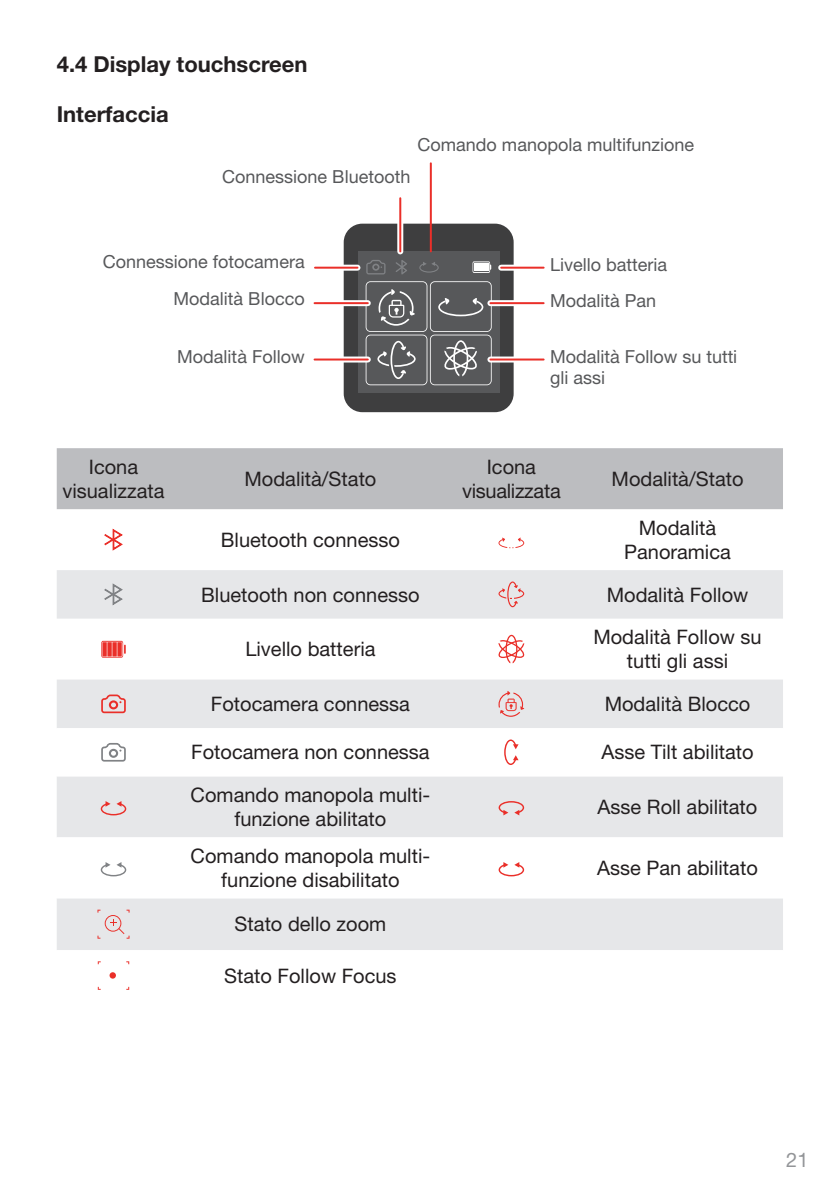
<style>
.page{position:relative;width:840px;height:1191px;background:#fff}
.page>*{position:absolute;margin:0;border:0;box-sizing:border-box;transform-origin:0 0}
.t1{font:700 22px "Helvetica Neue LT Pro";color:#231f20}
.t2{font:20px/24px "Helvetica Neue LT Pro";color:#231f20;text-align:center}
.t3{font:20px "Helvetica Neue LT Pro";color:#939598}
.t4{font:18px/36.2px "Helvetica Neue LT Pro";color:#57585a}
</style>
<div class="page">
<div style="left:343px;top:224px;width:170px;height:188px;background:#3e3e3f;border-radius:19px"></div>
<div style="left:357px;top:251px;width:142px;height:142px;background:#57585a"></div>
<svg style="left:419px;top:262px;width:19px;height:11px"></svg>
<svg style="left:472px;top:261px;width:19px;height:12px"></svg>
<svg style="left:365px;top:281px;width:126px;height:104px"></svg>
<svg style="left:366px;top:260px;width:19px;height:14px"></svg>
<svg style="left:396px;top:260px;width:11px;height:14px"></svg>
<svg style="left:397px;top:198px;width:6px;height:53px"></svg>
<hr style="left:399px;top:198px;width:2px;height:53px;background:#ea2f29">
<hr style="left:429px;top:163px;width:2px;height:88px;background:#ea2f29">
<svg style="left:490px;top:300px;width:53px;height:6px"></svg>
<hr style="left:490px;top:302px;width:53px;height:2px;background:#ea2f29">
<svg style="left:501px;top:265px;width:42px;height:6px"></svg>
<hr style="left:501px;top:267px;width:42px;height:2px;background:#ea2f29">
<svg style="left:315px;top:265px;width:42px;height:6px"></svg>
<hr style="left:315px;top:267px;width:42px;height:2px;background:#ea2f29">
<svg style="left:490px;top:356px;width:53px;height:6px"></svg>
<hr style="left:490px;top:358px;width:53px;height:2px;background:#ea2f29">
<svg style="left:314px;top:300px;width:53px;height:6px"></svg>
<hr style="left:314px;top:302px;width:53px;height:2px;background:#ea2f29">
<svg style="left:314px;top:356px;width:53px;height:6px"></svg>
<hr style="left:314px;top:358px;width:53px;height:2px;background:#ea2f29">
<div style="left:57px;top:448px;width:725px;height:61px;background:#bcbdc0"></div>
<svg style="left:57px;top:570px;width:725px;height:158px;fill:#e6e7e9"></svg>
<svg style="left:57px;top:744px;width:725px;height:246px"></svg>
<svg style="left:104px;top:528px;width:19px;height:22px"></svg>
<svg style="left:498px;top:537px;width:26px;height:11px"></svg>
<svg style="left:104px;top:583px;width:19px;height:22px"></svg>
<svg style="left:498px;top:581px;width:26px;height:26px"></svg>
<svg style="left:101px;top:641px;width:25px;height:16px"></svg>
<div style="left:102px;top:642px;width:5px;height:14px;background:#ea2f29"></div>
<div style="left:107px;top:642px;width:5px;height:14px;background:#ea2f29"></div>
<div style="left:112px;top:642px;width:5px;height:14px;background:#ea2f29"></div>
<div style="left:117px;top:642px;width:5px;height:14px;background:#ea2f29"></div>
<svg style="left:497px;top:635px;width:28px;height:28px"></svg>
<svg style="left:101px;top:694px;width:25px;height:19px"></svg>
<svg style="left:498px;top:691px;width:26px;height:26px"></svg>
<svg style="left:101px;top:743px;width:25px;height:18px"></svg>
<svg style="left:504px;top:739px;width:14px;height:26px"></svg>
<svg style="left:101px;top:801px;width:25px;height:14px"></svg>
<svg style="left:498px;top:801px;width:26px;height:14px"></svg>
<svg style="left:101px;top:862px;width:25px;height:14px"></svg>
<svg style="left:498px;top:862px;width:26px;height:14px"></svg>
<svg style="left:97px;top:909px;width:32px;height:29px"></svg>
<div style="left:109px;top:972px;width:7px;height:6px;background:#ea2f29;border-radius:50%"></div>
<p class="t1" style="left:57px;top:51px;width:252px">4.4 Display touchscreen</p>
<p class="t1" style="left:57px;top:100px;width:113px">Interfaccia</p>
<p class="t4" style="left:222px;top:158px;width:190px">Connessione Bluetooth</p>
<p class="t4" style="left:417px;top:126px;width:278px">Comando manopola multifunzione</p>
<p class="t4" style="left:103px;top:243px;width:203px;line-height:36.8px;text-align:right">Connessione fotocamera<br>Modalità Blocco</p>
<p class="t4" style="left:177px;top:338px;width:129px">Modalità Follow</p>
<p class="t4" style="left:550px;top:246px;width:118px">Livello batteria<br>Modalità Pan</p>
<p class="t4" style="left:550px;top:345px;width:188px;line-height:21.6px">Modalità Follow su tutti gli assi</p>
<p class="t2" style="left:62px;top:454px;width:104px">Icona visualizzata</p>
<p class="t2" style="left:244px;top:466px;width:133px">Modalità/Stato</p>
<p class="t2" style="left:461px;top:454px;width:100px">Icona visualizzata</p>
<p class="t2" style="left:611px;top:466px;width:133px">Modalità/Stato</p>
<p class="t2" style="left:221px;top:527px;width:180px">Bluetooth connesso</p>
<p class="t2" style="left:623px;top:515px;width:108px">Modalità<br>Panoramica</p>
<p class="t2" style="left:201px;top:582px;width:220px">Bluetooth non connesso</p>
<p class="t2" style="left:606px;top:582px;width:143px">Modalità Follow</p>
<p class="t2" style="left:245px;top:636px;width:132px">Livello batteria</p>
<p class="t2" style="left:593px;top:624px;width:170px">Modalità Follow su tutti gli assi</p>
<p class="t2" style="left:211px;top:691px;width:200px">Fotocamera connessa</p>
<p class="t2" style="left:604px;top:691px;width:147px">Modalità Blocco</p>
<p class="t2" style="left:191px;top:740px;width:240px">Fotocamera non connessa</p>
<p class="t2" style="left:601px;top:740px;width:154px">Asse Tilt abilitato</p>
<p class="t2" style="left:190px;top:782px;width:241px">Comando manopola multi&shy;funzione abilitato</p>
<p class="t2" style="left:597px;top:794px;width:161px">Asse Roll abilitato</p>
<p class="t2" style="left:190px;top:843px;width:241px">Comando manopola multi&shy;funzione disabilitato</p>
<p class="t2" style="left:234px;top:911px;width:153px">Stato dello zoom</p>
<p class="t2" style="left:224px;top:963px;width:174px">Stato Follow Focus</p>
<p class="t2" style="left:597px;top:855px;width:162px">Asse Pan abilitato</p>
<p class="t3" style="left:785px;top:1147px;width:24px">21</p>
</div>
